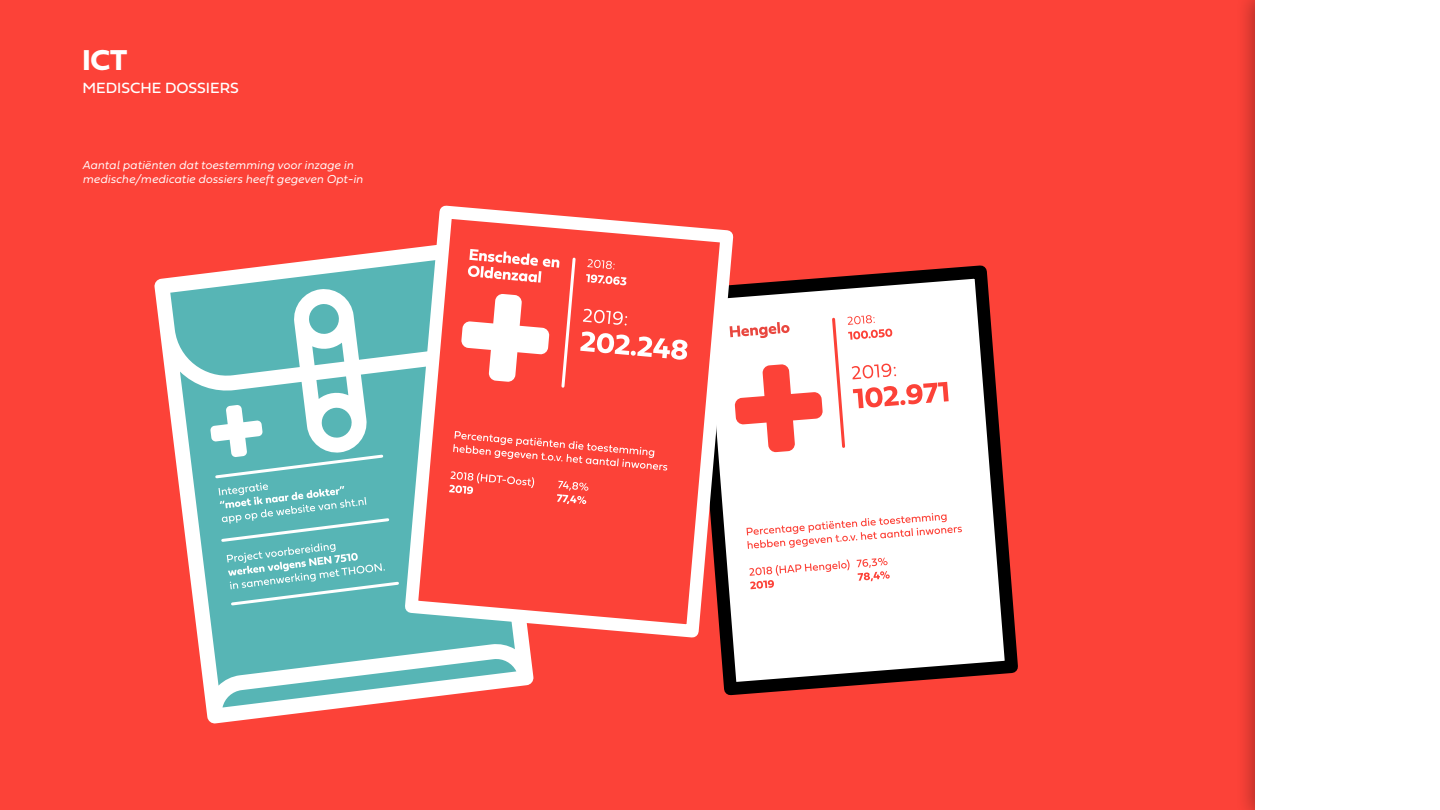
<style>
.page{position:relative;width:1440px;height:810px;background:#fc4238}
.page>*{position:absolute;margin:0;border:0;box-sizing:border-box;transform-origin:0 0}
.t1{font:30px "Fieldwork Geo Bold";color:#fff}
.t2{font:15.38px "Fieldwork Geo Regular";color:#fff}
.t3{font:italic 300 12px/14.4px "Fieldwork";color:#fff}
</style>
<div class="page">
<div style="left:1236px;top:0;width:204px;height:810px;background:#000;opacity:.3"></div>
<div style="left:1256px;top:0;width:184px;height:810px;background:#fff"></div>
<svg style="left:154px;top:249px;width:380px;height:475px"></svg>
<svg style="left:720px;top:265px;width:298px;height:431px;background:#d9bdbc"></svg>
<svg style="left:749px;top:558px;width:141px;height:31px;background:#fee6e5"></svg>
<svg style="left:746px;top:513px;width:216px;height:36px;background:#fee6e5"></svg>
<svg style="left:398px;top:205px;width:343px;height:440px"></svg>
<svg style="left:449px;top:431px;width:218px;height:73px"></svg>
<svg style="left:735px;top:364px;width:88px;height:88px"></svg>
<svg style="left:830px;top:315px;width:119px;height:135px;background:#feeae9"></svg>
<svg style="left:730px;top:322px;width:60px;height:16px"></svg>
<svg style="left:461px;top:249px;width:227px;height:140px"></svg>
<svg style="left:210px;top:405px;width:191px;height:202px;background:#73c1c1"></svg>
<h1 class="t1" style="left:82px;top:37px;width:46px">ICT</h1>
<p class="t2" style="left:82px;top:76px;width:158px">MEDISCHE DOSSIERS</p>
<p class="t3" style="left:82px;top:157px;width:282px">Aantal patiënten dat toestemming voor inzage in medische/medicatie dossiers heeft gegeven Opt-in</p>
</div>
